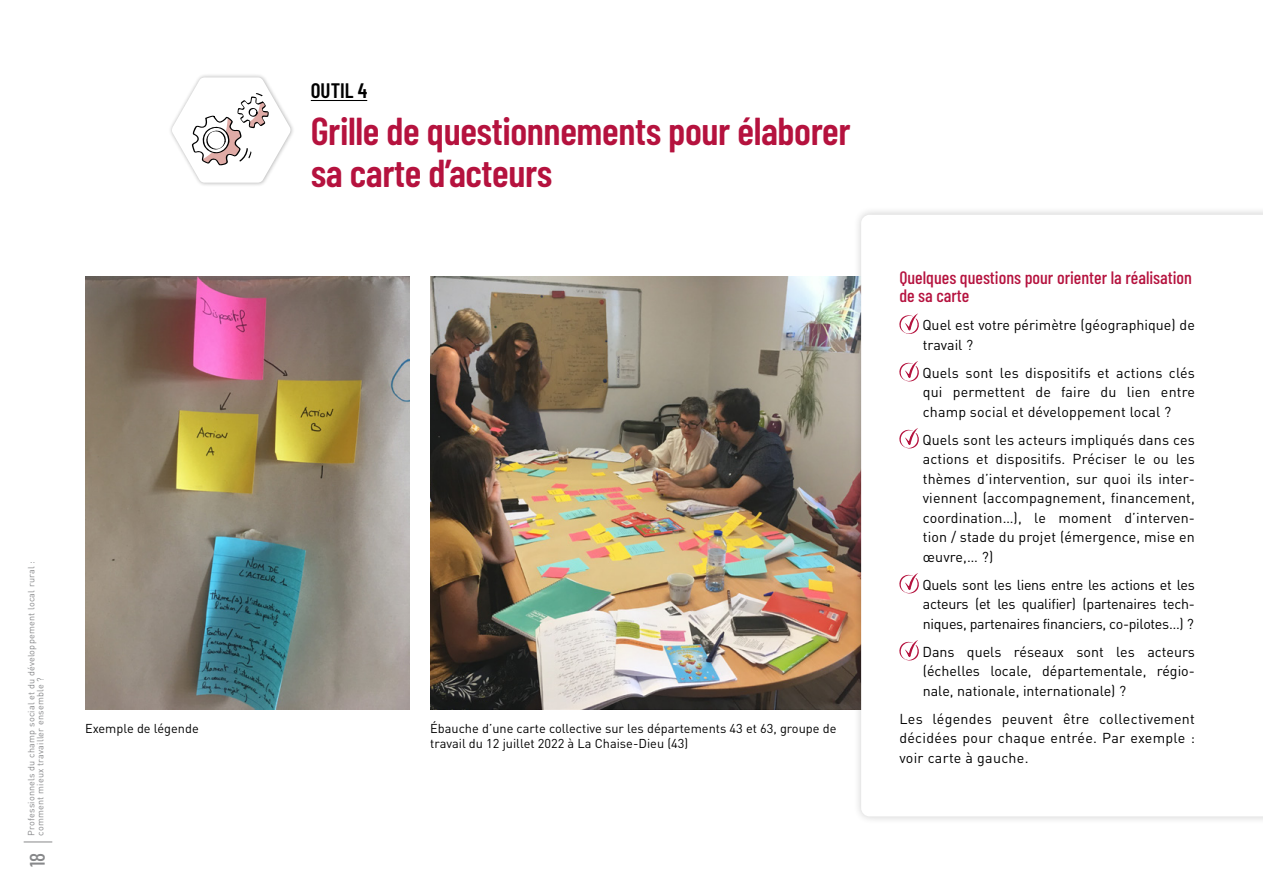
<style>
.page{position:relative;width:1263px;height:893px;background:#fff}
.page>*{position:absolute;margin:0;border:0;box-sizing:border-box;transform-origin:0 0}
.t1{font:600 39px/42px "Barlow Condensed";letter-spacing:-.01em;color:#b5123e}
.t2{font:600 21px "Barlow Condensed";color:#000}
.t3{font:500 21px "Barlow Condensed";color:#87888a}
.t4{font:500 18px/18px "Barlow Condensed";color:#b5123e}
.t5{font:14.25px/19.5px "DIN Pro";color:#000;text-align:justify}
.t6{font:12.75px/15px "DIN Pro";color:#000}
.t7{font:9px/9px "DIN Pro";letter-spacing:.025em;color:#87888a}
</style>
<div class="page">
<svg style="left:24px;top:842px;width:28px;height:1px"></svg>
<img style="left:430px;top:276px;width:422px;height:433px">
<div style="left:852px;top:206px;width:411px;height:619px;background:#000;opacity:.2"></div>
<svg style="left:861px;top:215px;width:402px;height:601px"></svg>
<hr style="left:311px;top:100px;width:56px;height:1px;background:#000">
<div style="left:168px;top:74px;width:127px;height:113px;background:#000;opacity:.3"></div>
<svg style="left:171px;top:77px;width:120px;height:106px"></svg>
<svg style="left:899px;top:313px;width:20px;height:23px"></svg>
<svg style="left:899px;top:361px;width:20px;height:23px"></svg>
<svg style="left:899px;top:428px;width:20px;height:23px"></svg>
<svg style="left:899px;top:573px;width:20px;height:23px"></svg>
<svg style="left:899px;top:640px;width:20px;height:23px"></svg>
<img style="left:85px;top:276px;width:325px;height:433px">
<h2 class="t2" style="left:311px;top:78px;width:58px">OUTIL 4</h2>
<h1 class="t1" style="left:311px;top:110px;width:541px">Grille de questionnements pour élaborer sa carte d’acteurs</h1>
<p class="t7" style="left:26px;top:836px;width:276px;rotate:-90deg">Professionnels du champ social et du développement local rural : comment mieux travailler ensemble ?</p>
<h2 class="t3" style="left:24px;top:867px;width:16px;rotate:-90deg">18</h2>
<p class="t6" style="left:85px;top:719px;width:115px">Exemple de légende</p>
<p class="t6" style="left:430px;top:719px;width:408px">Ébauche d’une carte collective sur les départements 43 et 63, groupe de travail du 12 juillet 2022 à La Chaise-Dieu (43)</p>
<p class="t4" style="left:899px;top:269px;width:294px">Quelques questions pour orienter la réalisation de sa carte</p>
<p class="t5" style="left:922px;top:314px;width:274px">Quel est votre périmètre (géographique) de travail ?</p>
<p class="t5" style="left:922px;top:362px;width:274px">Quels sont les dispositifs et actions clés qui permettent de faire du lien entre champ social et développement local ?</p>
<p class="t5" style="left:922px;top:429px;width:274px">Quels sont les acteurs impliqués dans ces actions et dispositifs. Préciser le ou les thèmes d’intervention, sur quoi ils inter&shy;viennent (accompagnement, financement, coordination…), le moment d’interven&shy;tion / stade du projet (émergence, mise en œuvre,… ?)</p>
<p class="t5" style="left:922px;top:574px;width:274px">Quels sont les liens entre les actions et les acteurs (et les qualifier) (partenaires tech&shy;niques, partenaires financiers, co-pilotes…) ?</p>
<p class="t5" style="left:922px;top:641px;width:274px">Dans quels réseaux sont les acteurs (échelles locale, départementale, régio&shy;nale, nationale, internationale) ?</p>
<p class="t5" style="left:899px;top:708px;width:297px">Les légendes peuvent être collectivement décidées pour chaque entrée. Par exemple : voir carte à gauche.</p>
</div>
